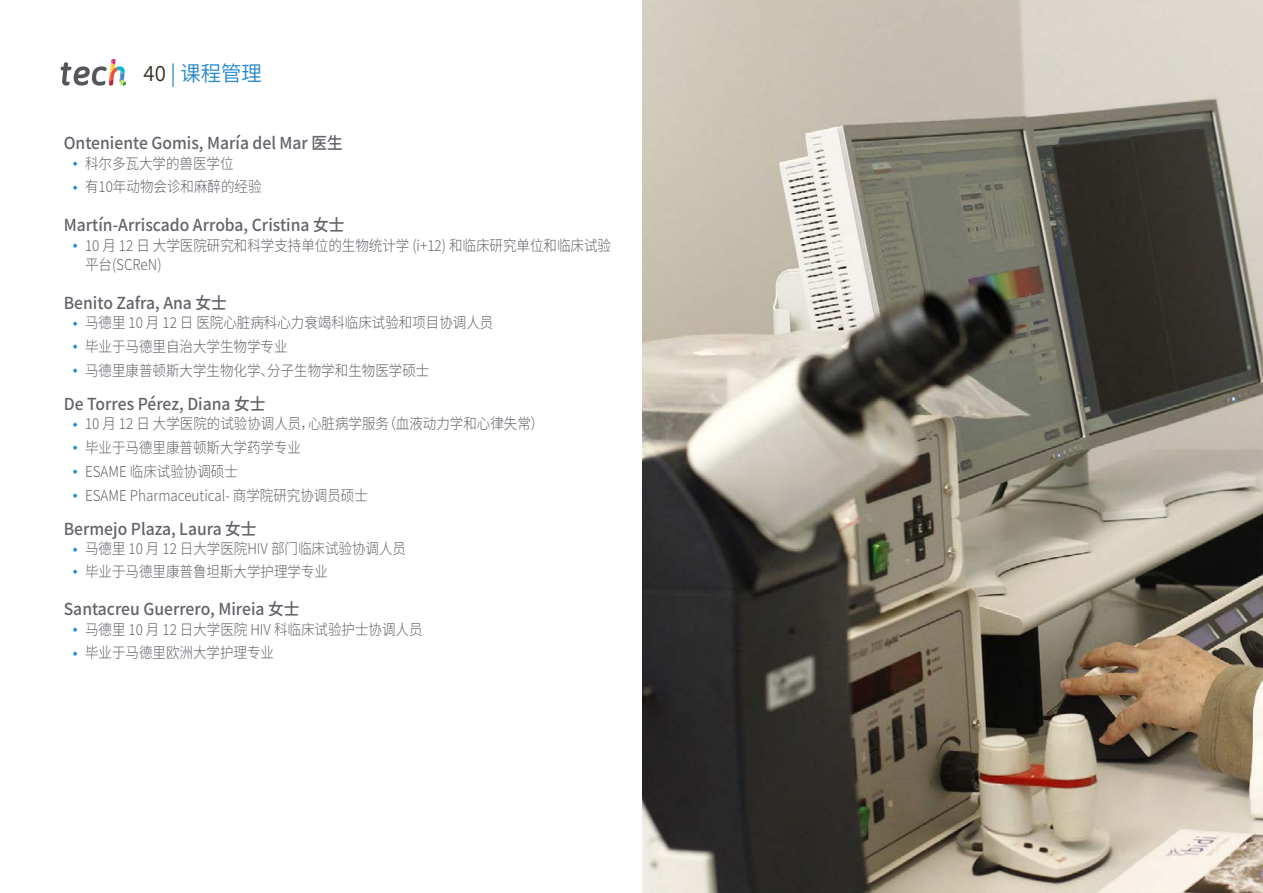
<style>
.page{position:relative;width:1263px;height:893px;background:#fff}
.page>*{position:absolute;margin:0;border:0;box-sizing:border-box;transform-origin:0 0}
.t1{font:21px "Source Han Sans CN";color:#2488c9}
.t2{font:500 16.5px "Source Han Sans CN";color:#61646a;scale:.95 1}
.t3{font:300 15px/23.7px "Source Han Sans CN";color:#61646a;scale:.9 1}
.s1{color:#312e20}
</style>
<div class="page">
<svg style="left:61px;top:59px;width:65px;height:27px"></svg>
<img style="left:642px;top:0;width:621px;height:893px">
<h1 class="t1" style="left:144px;top:61px;width:120px"><span class="s1">40</span> | 课程管理</h1>
<p class="t2" style="left:64px;top:134px;width:295px">Onteniente Gomis, María del Mar 医生</p>
<p class="t3" style="left:85px;top:152px;width:198px">科尔多瓦大学的兽医学位有10年动物会诊和麻醉的经验</p>
<p class="t2" style="left:64px;top:216px;width:297px">Martín-Arriscado Arroba, Cristina 女士</p>
<p class="t3" style="left:85px;top:236px;width:586px;line-height:19.5px">10 月 12 日 大学医院研究和科学支持单位的生物统计学 (i+12) 和临床研究单位和临床试验平台(SCReN)</p>
<p class="t2" style="left:64px;top:294px;width:173px">Benito Zafra, Ana 女士</p>
<p class="t3" style="left:85px;top:311px;width:455px">马德里 10 月 12 日 医院心脏病科心力衰竭科临床试验和项目协调人员毕业于马德里自治大学生物学专业<br>马德里康普顿斯大学生物化学、分子生物学和生物医学硕士</p>
<p class="t2" style="left:64px;top:395px;width:214px">De Torres Pérez, Diana 女士</p>
<p class="t3" style="left:85px;top:412px;width:511px">10 月 12 日 大学医院的试验协调人员，心脏病学服务（血液动力学和心律失常）毕业于马德里康普顿斯大学药学专业<br>ESAME 临床试验协调硕士<br>ESAME Pharmaceutical- 商学院研究协调员硕士</p>
<p class="t2" style="left:64px;top:520px;width:204px">Bermejo Plaza, Laura 女士</p>
<p class="t3" style="left:85px;top:538px;width:358px;line-height:22.2px">马德里 10 月 12 日大学医院HIV 部门临床试验协调人员毕业于马德里康普鲁坦斯大学护理学专业</p>
<p class="t2" style="left:64px;top:600px;width:250px">Santacreu Guerrero, Mireia 女士</p>
<p class="t3" style="left:85px;top:618px;width:376px">马德里 10 月 12 日大学医院 HIV 科临床试验护士协调人员毕业于马德里欧洲大学护理专业</p>
</div>
